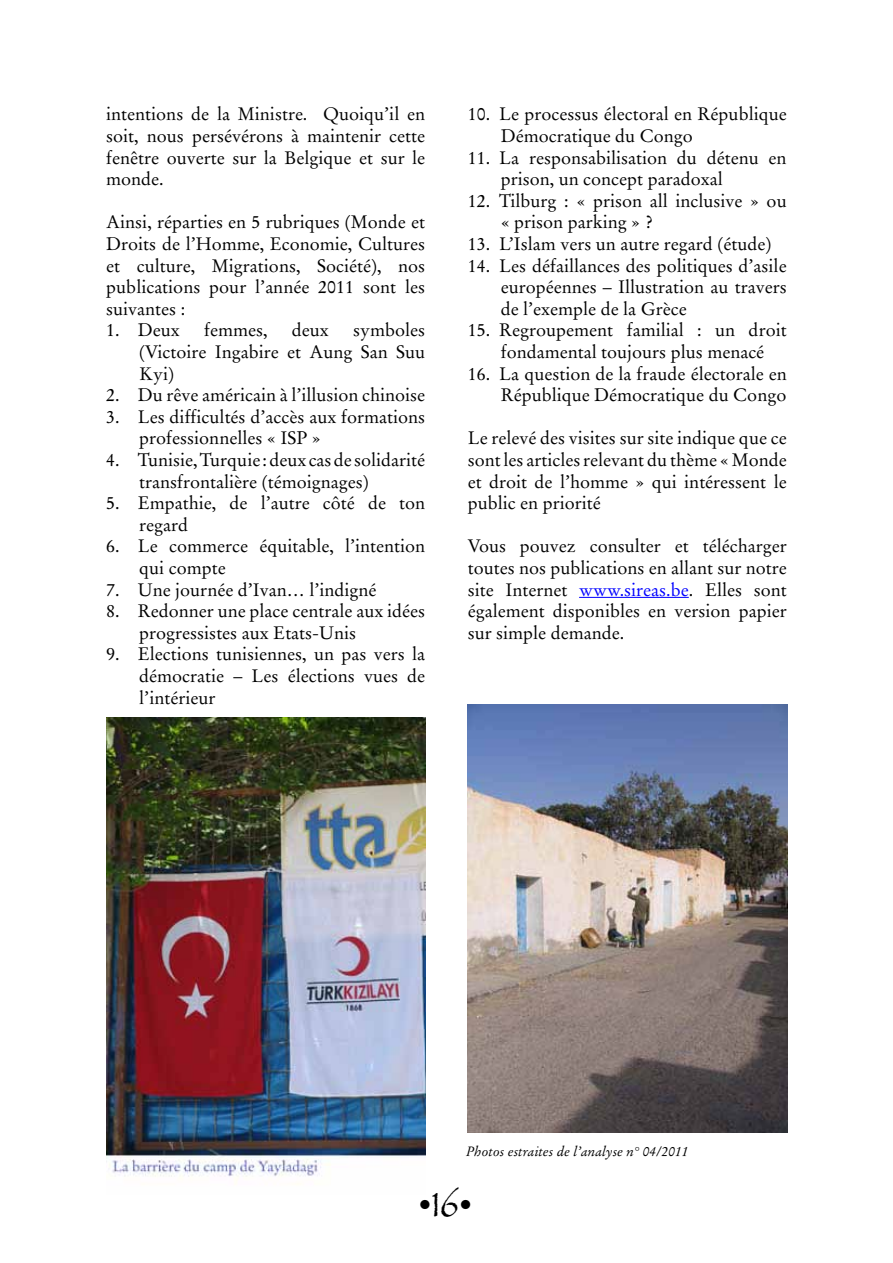
<style>
.page{position:relative;width:893px;height:1263px;background:#fff}
.page>*{position:absolute;margin:0;border:0;box-sizing:border-box;transform-origin:0 0}
.t1{font:36px "Papyrus";color:#000}
.t2{font:18px/21.6px "Stempel Garamond";color:#000}
.t3{font:italic 13.5px "Stempel Garamond";color:#000}
.s1{color:#00f}
</style>
<div class="page">
<hr style="left:579px;top:597px;width:110px;height:1px;background:#00f">
<img style="left:106px;top:718px;width:319px;height:467px">
<img style="left:468px;top:704px;width:319px;height:428px">
<p class="t2" style="left:106px;top:103px;width:320px;text-align:justify">intentions de la Ministre. Quoiqu’il en soit, nous persévérons à maintenir cette fenêtre ouverte sur la Belgique et sur le monde.</p>
<p class="t2" style="left:106px;top:211px;width:320px;text-align:justify">Ainsi, réparties en 5 rubriques (Monde et Droits de l’Homme, Economie, Cultures et culture, Migrations, Société), nos publications pour l’année 2011 sont les suivantes :</p>
<p class="t2" style="left:106px;top:319px;width:75px">1. Deux</p>
<p class="t2" style="left:204px;top:319px;width:65px">femmes,</p>
<p class="t2" style="left:292px;top:319px;width:39px">deux</p>
<p class="t2" style="left:139px;top:319px;width:287px;text-align:justify;text-indent:214px">symboles (Victoire Ingabire et Aung San Suu Kyi)</p>
<p class="t2" style="left:106px;top:384px;width:320px">2. Du rêve américain à l’illusion chinoise</p>
<p class="t2" style="left:139px;top:406px;width:287px;text-indent:-33px">3. Les difficultés d’accès aux formations professionnelles « ISP »</p>
<p class="t2" style="left:139px;top:449px;width:287px;text-indent:-33px">4. Tunisie, Turquie : deux cas de solidarité transfrontalière (témoignages)</p>
<p class="t2" style="left:139px;top:492px;width:287px;text-indent:-33px">5. Empathie, de l’autre côté de ton regard</p>
<p class="t2" style="left:139px;top:535px;width:287px;text-indent:-33px">6. Le commerce équitable, l’intention qui compte</p>
<p class="t2" style="left:106px;top:579px;width:272px">7. Une journée d’Ivan… l’indigné</p>
<p class="t2" style="left:139px;top:600px;width:287px;text-indent:-33px">8. Redonner une place centrale aux idées progressistes aux Etats-Unis</p>
<p class="t2" style="left:139px;top:643px;width:287px;text-align:justify;text-indent:-33px">9. Elections tunisiennes, un pas vers la démocratie – Les élections vues de l’intérieur</p>
<p class="t2" style="left:501px;top:103px;width:287px;text-indent:-33px">10. Le processus électoral en République<br>Démocratique du Congo</p>
<p class="t2" style="left:501px;top:147px;width:287px;text-indent:-33px">11. La responsabilisation du détenu en prison, un concept paradoxal</p>
<p class="t2" style="left:501px;top:190px;width:287px;text-indent:-33px">12. Tilburg : « prison all inclusive » ou « prison parking » ?</p>
<p class="t2" style="left:468px;top:233px;width:305px">13. L’Islam vers un autre regard (étude)</p>
<p class="t2" style="left:501px;top:255px;width:287px;text-align:justify;text-indent:-33px">14. Les défaillances des politiques d’asile européennes – Illustration au travers de l’exemple de la Grèce</p>
<p class="t2" style="left:468px;top:319px;width:320px;text-align:center">15. Regroupement familial : un droit fondamental toujours plus menacé</p>
<p class="t2" style="left:468px;top:363px;width:320px;text-align:right">16. La question de la fraude électorale en<br>République Démocratique du Congo</p>
<p class="t2" style="left:468px;top:427px;width:320px;text-align:justify">Le relevé des visites sur site indique que ce sont les articles relevant du thème « Monde et droit de l’homme » qui intéressent le public en priorité</p>
<p class="t2" style="left:468px;top:535px;width:320px;text-align:justify">Vous pouvez consulter et télécharger toutes nos publications en allant sur notre site Internet <span class="s1">www.sireas.be</span>. Elles sont également disponibles en version papier sur simple demande.</p>
<p class="t3" style="left:466px;top:1143px;width:224px">Photos estraites de l’analyse n° 04/2011</p>
<h1 class="t1" style="left:419px;top:1182px;width:55px">•16•</h1>
</div>
